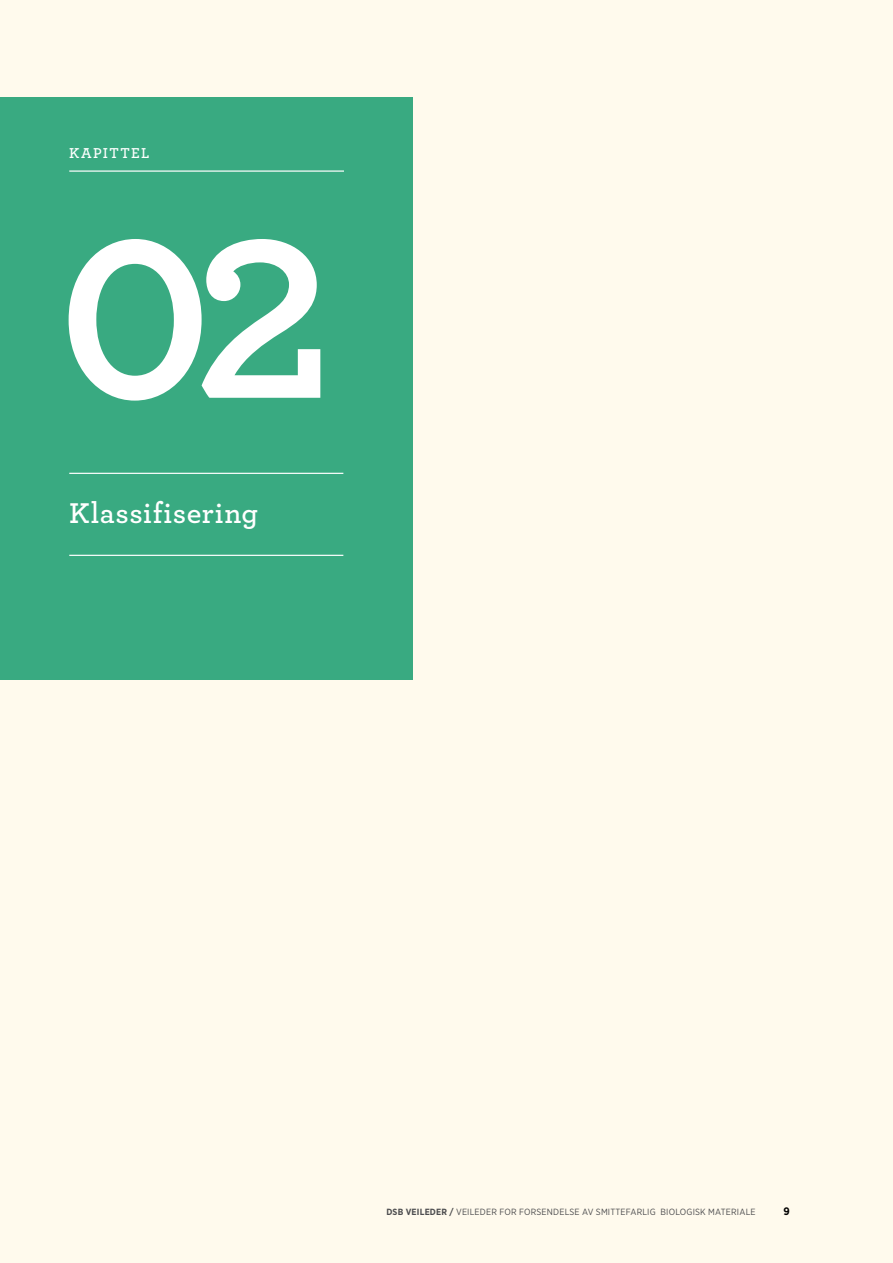
<style>
.page{position:relative;width:893px;height:1263px;background:#fffaed}
.page>*{position:absolute;margin:0;border:0;box-sizing:border-box;transform-origin:0 0}
.t1{font:700 237px "Archer";color:#fff}
.t2{font:600 30px "Archer";letter-spacing:.02em;color:#fff}
.t3{font:600 15px "Archer";letter-spacing:.09em;color:#fff}
.t4{font:700 10.8px "Gotham Narrow";color:#000}
.t5{font:9px "Gotham Narrow";letter-spacing:.02em;color:#4d4d4f}
.s1{font-weight:700}
</style>
<div class="page">
<div style="left:0;top:97px;width:412px;height:583px;background:#39aa81"></div>
<hr style="left:69px;top:170px;width:275px;height:2px;background:#fff">
<hr style="left:69px;top:473px;width:274px;height:1px;background:#fff">
<hr style="left:69px;top:555px;width:274px;height:1px;background:#fff">
<h3 class="t3" style="left:69px;top:141px;width:82px">KAPITTEL</h3>
<h1 class="t1" style="left:57px;top:132px;width:276px">02</h1>
<h2 class="t2" style="left:69px;top:490px;width:191px">Klassifisering</h2>
<p class="t5" style="left:386px;top:1206px;width:371px"><span class="s1">DSB VEILEDER /</span> VEILEDER FOR FORSENDELSE AV SMITTEFARLIG BIOLOGISK MATERIALE</p>
<p class="t4" style="left:784px;top:1204px;width:8px">9</p>
</div>
